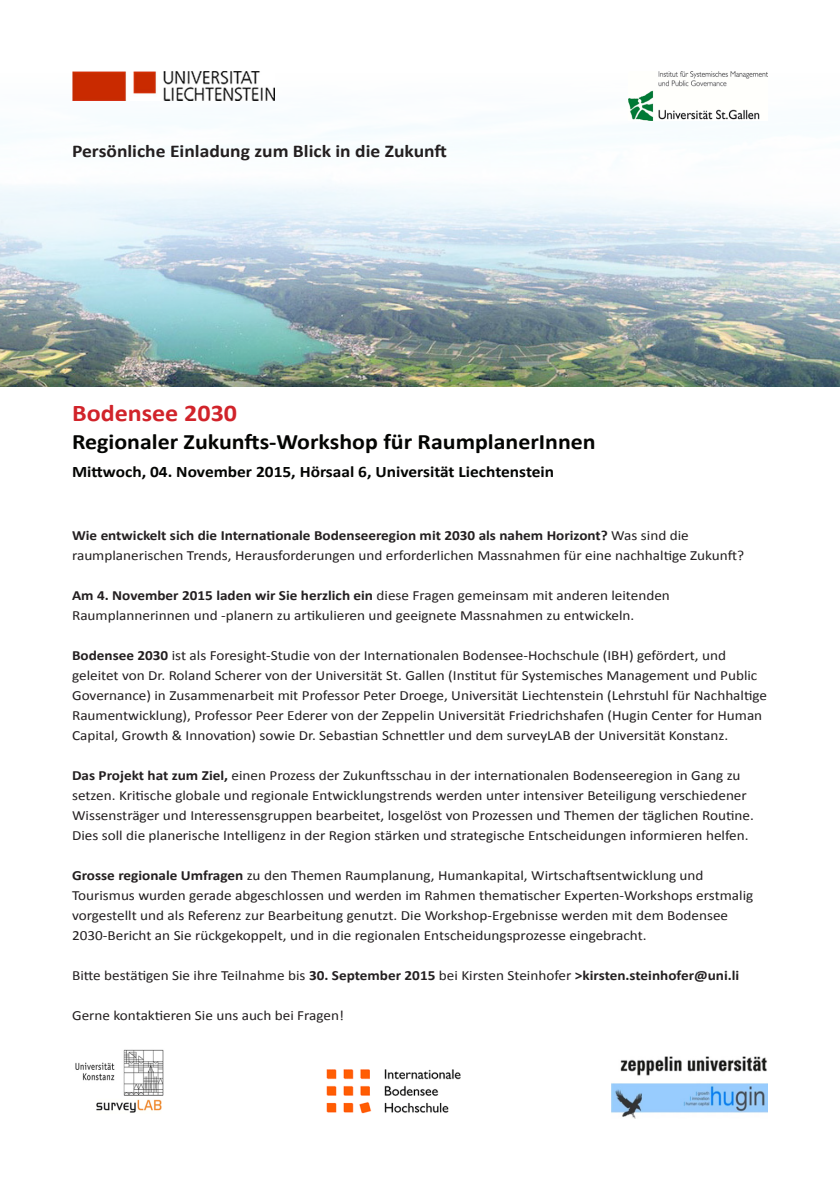
<style>
.page{position:relative;width:840px;height:1191px;background:#fff}
.page>*{position:absolute;margin:0;border:0;box-sizing:border-box;transform-origin:0 0}
.t1{font:700 24px "Calibri";color:#d1232a;scale:1.08 1}
.t2{font:700 22px "Calibri";color:#040503;scale:1.08 1}
.t3{font:700 18px "Calibri";color:#231f20;scale:1.08 1}
.t4{font:700 16px "Calibri";color:#040503;scale:1.08 1}
.t5{font:14px/20px "Calibri";color:#231f20;scale:1.08 1}
.s1{font-weight:700}
</style>
<div class="page">
<img style="left:0;top:72px;width:839px;height:314px">
<img style="left:628px;top:72px;width:139px;height:48px">
<img style="left:75px;top:1049px;width:89px;height:64px">
<img style="left:326px;top:1069px;width:135px;height:45px">
<img style="left:72px;top:72px;width:202px;height:28px">
<img style="left:611px;top:1056px;width:156px;height:63px">
<p class="t3" style="left:72px;top:139px;width:348px">Persönliche Einladung zum Blick in die Zukunft</p>
<p class="t1" style="left:72px;top:398px;width:154px">Bodensee 2030</p>
<p class="t2" style="left:72px;top:428px;width:486px">Regionaler Zukunfts-Workshop für RaumplanerInnen</p>
<p class="t4" style="left:72px;top:462px;width:447px">Mittwoch, 04. November 2015, Hörsaal 6, Universität Liechtenstein</p>
<p class="t5" style="left:72px;top:525px;width:623px"><span class="s1">Wie entwickelt sich die Internationale Bodenseeregion mit 2030 als nahem Horizont?</span> Was sind die raumplanerischen Trends, Herausforderungen und erforderlichen Massnahmen für eine nachhaltige Zukunft?</p>
<p class="t5" style="left:72px;top:585px;width:554px"><span class="s1">Am 4. November 2015 laden wir Sie herzlich ein</span> diese Fragen gemeinsam mit anderen leitenden<br>Raumplannerinnen und -planern zu artikulieren und geeignete Massnahmen zu entwickeln.</p>
<p class="t5" style="left:72px;top:645px;width:644px"><span class="s1">Bodensee 2030</span> ist als Foresight-Studie von der Internationalen Bodensee-Hochschule (IBH) gefördert, und geleitet von Dr. Roland Scherer von der Universität St. Gallen (Institut für Systemisches Management und Public Governance) in Zusammenarbeit mit Professor Peter Droege, Universität Liechtenstein (Lehrstuhl für Nachhaltige Raumentwicklung), Professor Peer Ederer von der Zeppelin Universität Friedrichshafen (Hugin Center for Human Capital, Growth &amp; Innovation) sowie Dr. Sebastian Schnettler und dem surveyLAB der Universität Konstanz.</p>
<p class="t5" style="left:72px;top:765px;width:632px"><span class="s1">Das Projekt hat zum Ziel,</span> einen Prozess der Zukunftsschau in der internationalen Bodenseeregion in Gang zu setzen. Kritische globale und regionale Entwicklungstrends werden unter intensiver Beteiligung verschiedener Wissensträger und Interessensgruppen bearbeitet, losgelöst von Prozessen und Themen der täglichen Routine.<br>Dies soll die planerische Intelligenz in der Region stärken und strategische Entscheidungen informieren helfen.</p>
<p class="t5" style="left:72px;top:865px;width:632px"><span class="s1">Grosse regionale Umfragen</span> zu den Themen Raumplanung, Humankapital, Wirtschaftsentwicklung und Tourismus wurden gerade abgeschlossen und werden im Rahmen thematischer Experten-Workshops erstmalig vorgestellt und als Referenz zur Bearbeitung genutzt. Die Workshop-Ergebnisse werden mit dem Bodensee 2030-Bericht an Sie rückgekoppelt, und in die regionalen Entscheidungsprozesse eingebracht.</p>
<p class="t5" style="left:72px;top:965px;width:619px">Bitte bestätigen Sie ihre Teilnahme bis <span class="s1">30. September 2015</span> bei Kirsten Steinhofer <span class="s1">&gt;kirsten.steinhofer@uni.li</span></p>
<p class="t5" style="left:72px;top:1005px;width:253px">Gerne kontaktieren Sie uns auch bei Fragen!</p>
</div>
